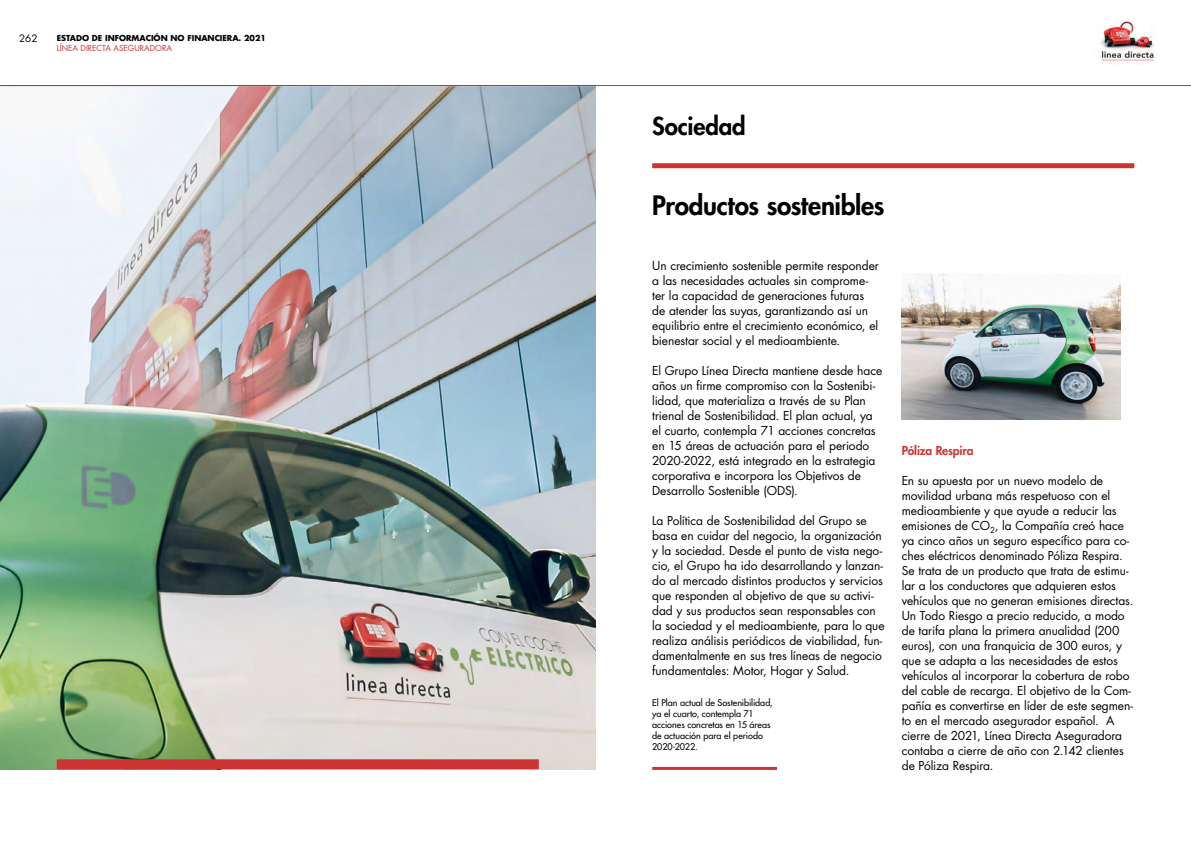
<style>
.page{position:relative;width:1191px;height:842px;background:#fff}
.page>*{position:absolute;margin:0;border:0;box-sizing:border-box;transform-origin:0 0}
.t1{font:800 26px "Futura Std";letter-spacing:-.01em;color:#000}
.t2{font:800 24px "Futura Std";letter-spacing:-.005em;color:#000}
.t3{font:12px/15px "Futura Std";letter-spacing:-.005em;color:#000}
.t4{font:800 12px "Futura Std";letter-spacing:-.015em;color:#c33}
.t5{font:10px "Futura Std";color:#000}
.t6{font:500 9px/11px "Futura Std";color:#000}
.t7{font:700 8px "Futura Std";color:#000}
.t8{font:8px "Futura Std";color:#c33}
</style>
<div class="page">
<img style="left:1100px;top:21px;width:55px;height:42px">
<img style="left:0;top:86px;width:595px;height:683px">
<div style="left:652px;top:163px;width:482px;height:5px;background:#c33"></div>
<img style="left:901px;top:274px;width:220px;height:146px">
<hr style="left:652px;top:767px;width:125px;height:3px;background:#c33">
<div style="left:57px;top:759px;width:482px;height:10px;background:#c33"></div>
<hr style="left:0;top:85px;width:595px;height:1px;background:#c33">
<hr style="left:595px;top:85px;width:596px;height:1px;background:#c33">
<p class="t5" style="left:19px;top:32px;width:20px">262</p>
<p class="t7" style="left:57px;top:33px;width:211px">ESTADO DE INFORMACIÓN NO FINANCIERA. 2021</p>
<p class="t8" style="left:57px;top:43px;width:117px">LÍNEA DIRECTA ASEGURADORA</p>
<h2 class="t2" style="left:652px;top:111px;width:95px">Sociedad</h2>
<h1 class="t1" style="left:652px;top:189px;width:234px">Productos sostenibles</h1>
<p class="t3" style="left:652px;top:258px;width:228px">Un crecimiento sostenible permite responder a las necesidades actuales sin comprome&shy;ter la capacidad de generaciones futuras de atender las suyas, garantizando así un equilibrio entre el crecimiento económico, el bienestar social y el medioambiente.</p>
<p class="t3" style="left:652px;top:363px;width:231px">El Grupo Línea Directa mantiene desde hace años un firme compromiso con la Sostenibi&shy;lidad, que materializa a través de su Plan trienal de Sostenibilidad. El plan actual, ya el cuarto, contempla 71 acciones concretas en 15 áreas de actuación para el periodo 2020-2022, está integrado en la estrategia corporativa e incorpora los Objetivos de Desarrollo Sostenible (ODS).</p>
<p class="t3" style="left:652px;top:513px;width:234px">La Política de Sostenibilidad del Grupo se basa en cuidar del negocio, la organización y la sociedad. Desde el punto de vista nego&shy;cio, el Grupo ha ido desarrollando y lanzan&shy;do al mercado distintos productos y servicios que responden al objetivo de que su activi&shy;dad y sus productos sean responsables con la sociedad y el medioambiente, para lo que realiza análisis periódicos de viabilidad, fun&shy;damentalmente en sus tres líneas de negocio fundamentales: Motor, Hogar y Salud.</p>
<p class="t6" style="left:652px;top:697px;width:122px">El Plan actual de Sostenibilidad, ya el cuarto, contempla 71 acciones concretas en 15 áreas de actuación para el periodo<br>2020-2022.</p>
<p class="t4" style="left:901px;top:443px;width:73px">Póliza Respira</p>
<p class="t3" style="left:901px;top:473px;width:233px">En su apuesta por un nuevo modelo de movilidad urbana más respetuoso con el medioambiente y que ayude a reducir las emisiones de CO<sub>2</sub>, la Compañía creó hace ya cinco años un seguro específico para co&shy;ches eléctricos denominado Póliza Respira.<br>Se trata de un producto que trata de estimu&shy;lar a los conductores que adquieren estos vehículos que no generan emisiones directas.<br>Un Todo Riesgo a precio reducido, a modo de tarifa plana la primera anualidad (200 euros), con una franquicia de 300 euros, y que se adapta a las necesidades de estos vehículos al incorporar la cobertura de robo del cable de recarga. El objetivo de la Com&shy;pañía es convertirse en líder de este segmen&shy;to en el mercado asegurador español. A cierre de 2021, Línea Directa Aseguradora contaba a cierre de año con 2.142 clientes de Póliza Respira.</p>
</div>
